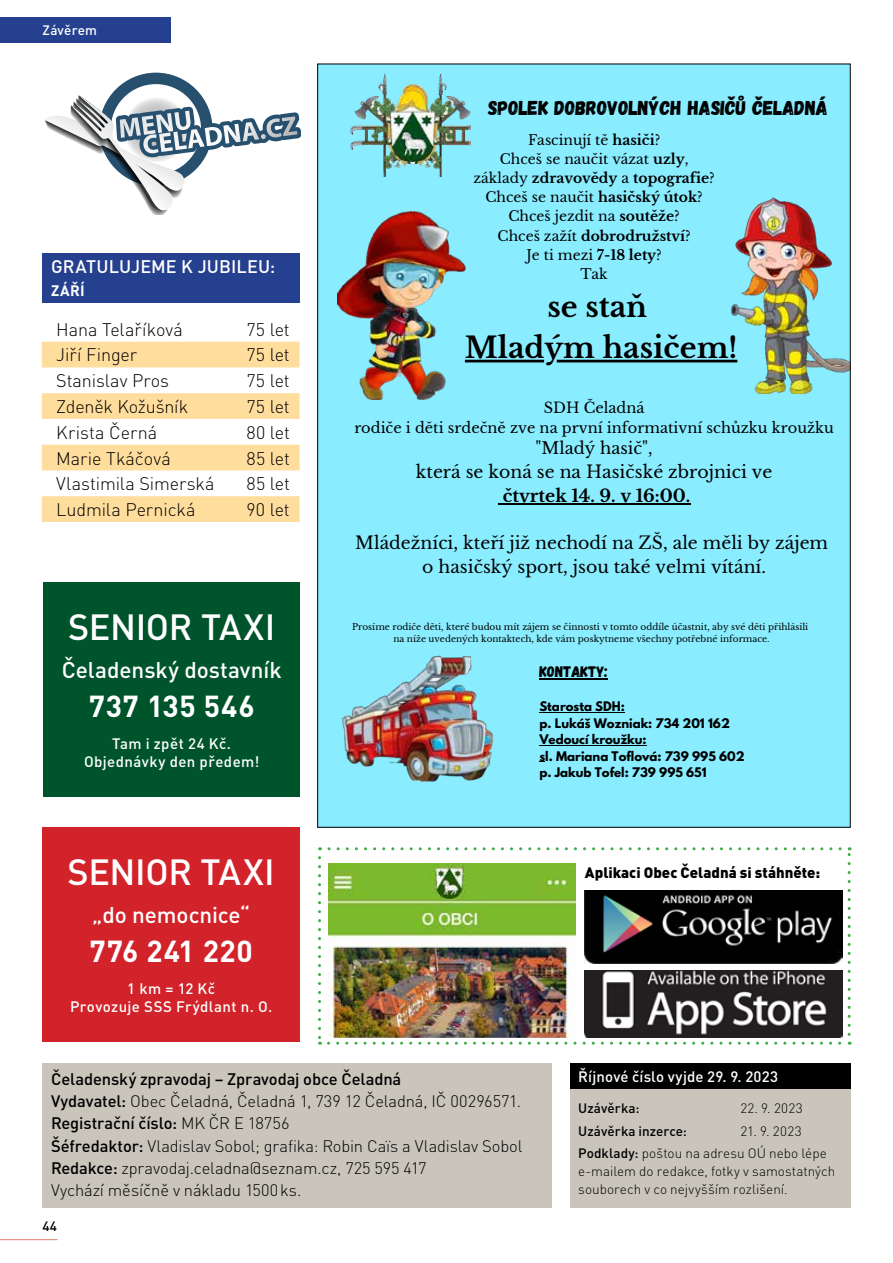
<style>
.page{position:relative;width:893px;height:1263px;background:#fff}
.page>*{position:absolute;margin:0;border:0;box-sizing:border-box;transform-origin:0 0}
.t1{font:500 36px "DIN Pro";letter-spacing:-.01em;color:#fff}
.t2{font:700 30px "DIN Pro";letter-spacing:.02em;color:#fff}
.t3{font:700 28.8px/40.3px "Libre Baskerville";color:#000;text-align:center}
.t4{font:500 22.5px "DIN Pro";letter-spacing:-.005em;color:#fff}
.t5{font:20.1px "Gagalin";color:#000}
.t6{font:300 18px "DIN Pro";letter-spacing:-.005em;color:#000}
.t7{font:500 18px "DIN Pro";letter-spacing:.015em;color:#fff}
.t8{font:17.25px/23.9px "Libre Baskerville";color:#000;text-align:center}
.t9{font:700 17.25px "Libre Baskerville";color:#000}
.t10{font:300 16.5px/22.2px "DIN Pro";letter-spacing:-.01em;color:#000}
.t11{font:16.35px "Libre Baskerville";color:#000}
.t12{font:15.15px "Gagalin";color:#000}
.t13{font:500 15px/18px "DIN Pro";letter-spacing:.025em;color:#fff;text-align:center}
.t14{font:900 15px "DIN Pro";letter-spacing:.005em;color:#000}
.t15{font:700 15px "DIN Pro";color:#fff}
.t16{font:14.55px/19.8px "Libre Baskerville";color:#000;text-align:center}
.t17{font:13.95px/19px "Libre Baskerville";color:#000;text-align:center}
.t18{font:300 13.5px/22.2px "DIN Pro";color:#000}
.t19{font:500 13.5px "DIN Pro";color:#000}
.t20{font:500 13.5px "DIN Pro";letter-spacing:.015em;color:#fff}
.t21{font:700 11.7px/16.4px "League Spartan";color:#000}
.t22{font:8.85px/12.3px "Libre Baskerville";color:#000;text-align:center}
.s1{font-weight:700}
.s2{font-weight:500}
</style>
<div class="page">
<hr style="left:0;top:1239px;width:58px;height:1px;background:#dc7f6f">
<div style="left:0;top:17px;width:170px;height:26px;background:#25408f"></div>
<div style="left:43px;top:1064px;width:509px;height:144px;background:#c9c5bb"></div>
<div style="left:570px;top:1089px;width:280px;height:119px;background:#c9c5bb"></div>
<div style="left:99px;top:73px;width:114px;height:113px;background:#274f6e;border-radius:50%"></div>
<svg style="left:111px;top:84px;width:90px;height:90px"></svg>
<svg style="left:45px;top:95px;width:256px;height:119px"></svg>
<div style="left:42px;top:253px;width:258px;height:49px;background:#25408f"></div>
<svg style="left:42px;top:341px;width:258px;height:1px"></svg>
<svg style="left:42px;top:342px;width:258px;height:180px;fill:#ffdd9d"></svg>
<div style="left:570px;top:1064px;width:280px;height:25px;background:#000"></div>
<svg style="left:318px;top:858px;width:3px;height:187px"></svg>
<svg style="left:328px;top:1042px;width:522px;height:3px"></svg>
<svg style="left:848px;top:847px;width:3px;height:187px"></svg>
<svg style="left:319px;top:847px;width:521px;height:3px"></svg>
<img style="left:329px;top:863px;width:246px;height:174px">
<img style="left:585px;top:891px;width:257px;height:72px">
<img style="left:585px;top:971px;width:257px;height:66px">
<div style="left:44px;top:583px;width:256px;height:214px;background:#00542c"></div>
<div style="left:43px;top:827px;width:257px;height:215px;background:#d2232a"></div>
<div style="left:318px;top:64px;width:532px;height:763px;background:#89edff"></div>
<img style="left:351px;top:73px;width:120px;height:104px">
<img style="left:342px;top:655px;width:151px;height:127px">
<img style="left:732px;top:197px;width:116px;height:196px">
<img style="left:337px;top:211px;width:128px;height:188px">
<hr style="left:557px;top:360px;width:180px;height:2px;background:#000">
<hr style="left:465px;top:360px;width:79px;height:2px;background:#000">
<hr style="left:503px;top:503px;width:187px;height:1px;background:#000">
<hr style="left:539px;top:678px;width:69px;height:2px;background:#000">
<hr style="left:547px;top:712px;width:78px;height:1px;background:#000">
<hr style="left:539px;top:745px;width:108px;height:1px;background:#000">
<p class="t20" style="left:43px;top:21px;width:56px">Závěrem</p>
<p class="t7" style="left:51px;top:255px;width:81px">gratulujeme</p>
<p class="t7" style="left:181px;top:255px;width:27px">k jubi</p>
<p class="t7" style="left:236px;top:255px;width:40px">leu:</p>
<p class="t15" style="left:51px;top:281px;width:35px">září</p>
<p class="t6" style="left:56px;top:318px;width:128px">Hana Telaříková</p>
<p class="t6" style="left:246px;top:318px;width:45px">75 let</p>
<p class="t6" style="left:56px;top:344px;width:82px">Jiří Finger</p>
<p class="t6" style="left:246px;top:344px;width:45px">75 let</p>
<p class="t6" style="left:56px;top:370px;width:114px">Stanislav Pros</p>
<p class="t6" style="left:246px;top:370px;width:45px">75 let</p>
<p class="t6" style="left:56px;top:395px;width:133px">Zdeněk Kožušník</p>
<p class="t6" style="left:246px;top:395px;width:45px">75 let</p>
<p class="t6" style="left:56px;top:421px;width:102px">Krista Černá</p>
<p class="t6" style="left:246px;top:421px;width:45px">80 let</p>
<p class="t6" style="left:56px;top:447px;width:116px">Marie Tkáčová</p>
<p class="t6" style="left:246px;top:447px;width:45px">85 let</p>
<p class="t6" style="left:56px;top:473px;width:160px">Vlastimila Simerská</p>
<p class="t6" style="left:246px;top:473px;width:45px">85 let</p>
<p class="t6" style="left:56px;top:498px;width:141px">Ludmila Pernická</p>
<p class="t6" style="left:246px;top:498px;width:45px">90 let</p>
<h1 class="t1" style="left:68px;top:603px;width:209px">SENIOR TAXI</h1>
<h3 class="t4" style="left:62px;top:656px;width:222px">Čeladenský dostavník</h3>
<h2 class="t2" style="left:89px;top:686px;width:168px">737 135 546</h2>
<p class="t13" style="left:84px;top:734px;width:177px">Tam i zpět 24 Kč.<br>Objednávky den předem!</p>
<h1 class="t1" style="left:68px;top:848px;width:209px">SENIOR TAXI</h1>
<h3 class="t4" style="left:92px;top:900px;width:160px">„do nemocnice“</h3>
<h2 class="t2" style="left:90px;top:931px;width:165px">776 241 220</h2>
<p class="t13" style="left:70px;top:979px;width:204px">1 km = 12 Kč<br>Provozuje SSS Frýdlant n. O.</p>
<p class="t5" style="left:488px;top:95px;width:341px">SPOLEK DOBROVOLNÝCH HASIČŮ ČELADNÁ</p>
<p class="t17" style="left:473px;top:130px;width:243px">Fascinují tě <span class="s1">hasiči</span>?<br>Chceš se naučit vázat <span class="s1">uzly</span>, základy <span class="s1">zdravovědy</span> a <span class="s1">topografie</span>?<br>Chceš se naučit <span class="s1">hasičský útok</span>?<br>Chceš jezdit na <span class="s1">soutěže</span>?<br>Chceš zažít <span class="s1">dobrodružství</span>?<br>Je ti mezi <span class="s1">7-18 lety</span>?<br>Tak</p>
<h3 class="t3" style="left:465px;top:287px;width:274px">se staň<br>Mladým hasičem!</h3>
<p class="t16" style="left:354px;top:398px;width:481px">SDH Čeladná<br>rodiče i děti srdečně zve na první informativní schůzku kroužku</p>
<p class="t11" style="left:535px;top:438px;width:119px">"Mladý hasič",</p>
<p class="t8" style="left:416px;top:460px;width:358px">která se koná se na Hasičské zbrojnici ve</p>
<p class="t9" style="left:503px;top:485px;width:189px">čtvrtek 14. 9. v 16:00.</p>
<p class="t8" style="left:355px;top:531px;width:474px">Mládežníci, kteří již nechodí na ZŠ, ale měli by zájem o hasičský sport, jsou také velmi vítání.</p>
<p class="t22" style="left:352px;top:621px;width:458px">Prosíme rodiče děti, které budou mít zájem se činnosti v tomto oddíle účastnit, aby své děti přihlásili na níže uvedených kontaktech, kde vám poskytneme všechny potřebné informace.</p>
<p class="t12" style="left:539px;top:662px;width:70px">KONTAKTY:</p>
<p class="t21" style="left:539px;top:698px;width:207px">Starosta SDH:<br>p. Lukáš Wozniak: 734 201 162<br>Vedoucí kroužku:<br>sl. Mariana Toflová: 739 995 602 p. Jakub Tofel: 739 995 651</p>
<p class="t14" style="left:585px;top:862px;width:237px">Aplikaci Obec Čeladná si stáhněte:</p>
<p class="t10" style="left:51px;top:1067px;width:473px"><span class="s2">Čeladenský zpravodaj – Zpravodaj obce Čeladná<br>Vydavatel:</span> Obec Čeladná, Čeladná 1, 739 12 Čeladná, IČ 00296571.<br><span class="s2">Registrační číslo:</span> MK ČR E 18756<br><span class="s2">Šéfredaktor:</span> Vladislav Sobol; grafika: Robin Caїs a Vladislav Sobol <span class="s2">Redakce:</span> zpravodaj.celadna@seznam.cz, 725 595 417<br>Vychází měsíčně v nákladu 1500ks.</p>
<p class="t19" style="left:43px;top:1217px;width:16px">44</p>
<p class="t13" style="left:578px;top:1067px;width:201px">Říjnové číslo vyjde 29. 9. 2023</p>
<p class="t19" style="left:578px;top:1100px;width:63px">Uzávěrka:</p>
<p class="t18" style="left:740px;top:1097px;width:64px">22. 9. 2023</p>
<p class="t19" style="left:578px;top:1122px;width:110px">Uzávěrka inzerce:</p>
<p class="t18" style="left:578px;top:1119px;width:250px;text-indent:162px">21. 9. 2023<br><span class="s2">Podklady:</span> poštou na adresu OÚ nebo lépe</p>
<p class="t18" style="left:578px;top:1162px;width:259px;line-height:18px">e-mailem do redakce, fotky v samostatných souborech v co nejvyšším rozlišení.</p>
</div>
